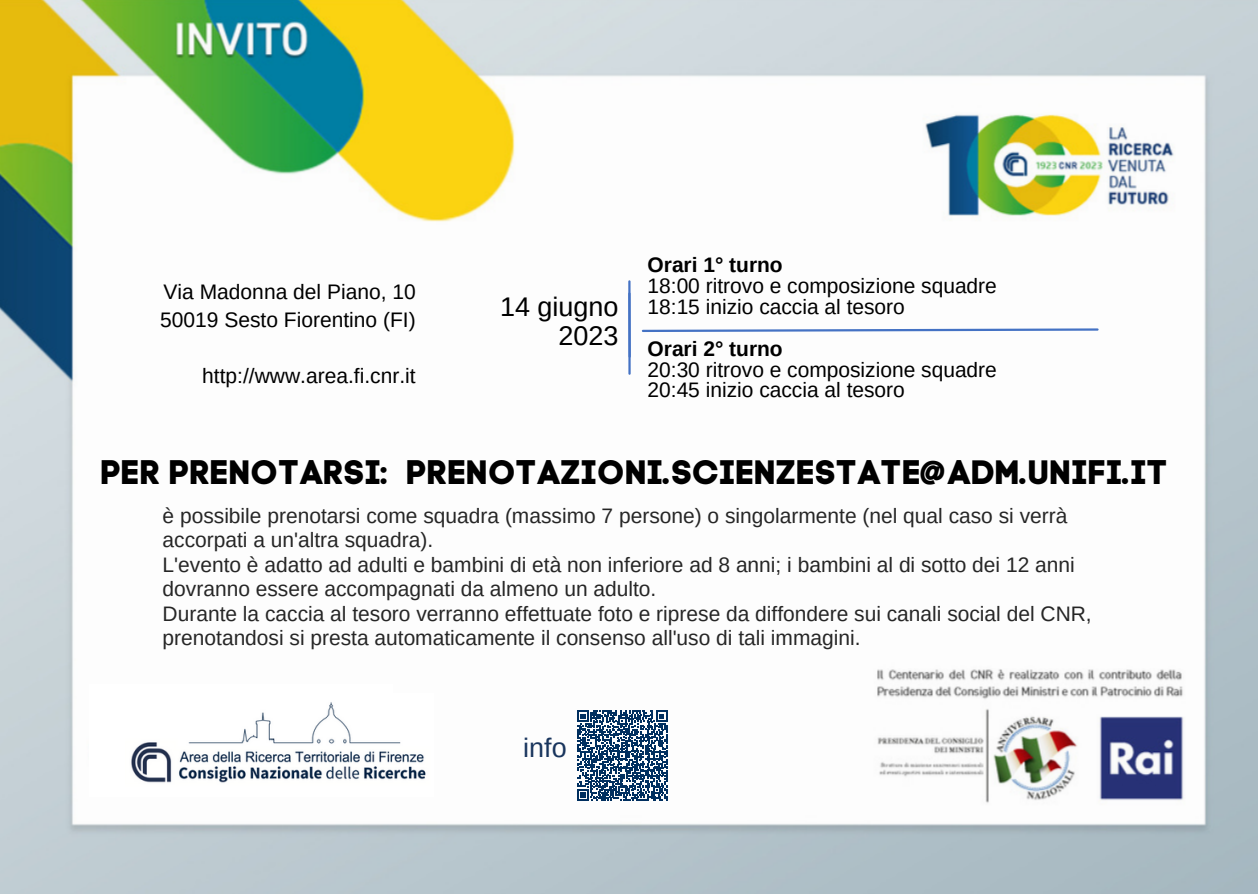
<style>
.page{position:relative;width:1258px;height:894px;background:#fff}
.page>*{position:absolute;margin:0;border:0;box-sizing:border-box;transform-origin:0 0}
.t1{font:33.6px "Code Pro Bold LC";color:#000}
.t2{font:27px "Arimo";color:#000}
.t3{font:27px "Arimo";color:#19355d}
.t4{font:21px/24.6px "Arimo";color:#262626}
.t5{font:21px "Arimo";color:#000}
.t6{font:700 21px "Arimo";color:#000}
</style>
<div class="page">
<img style="left:0;top:0;width:1258px;height:893px">
<svg style="left:577px;top:710px;width:90px;height:90px"></svg>
<hr style="left:628px;top:281px;width:3px;height:92px;background:#4472c4">
<svg style="left:641px;top:327px;width:459px;height:6px"></svg>
<div style="left:89px;top:683px;width:304px;height:112px;background:#fff"></div>
<img style="left:125px;top:693px;width:309px;height:103px">
<p class="t5" style="left:164px;top:280px;width:254px">Via Madonna del Piano, 10</p>
<p class="t5" style="left:160px;top:308px;width:257px">50019 Sesto Fiorentino (FI)</p>
<p class="t5" style="left:202px;top:364px;width:215px">http://www.area.fi.cnr.it</p>
<p class="t2" style="left:500px;top:292px;width:120px">14 giugno</p>
<p class="t2" style="left:558px;top:320px;width:61px">2023</p>
<p class="t6" style="left:647px;top:252px;width:137px">Orari 1° turno</p>
<p class="t5" style="left:647px;top:273px;width:351px">18:00 ritrovo e composizione squadre</p>
<p class="t5" style="left:647px;top:294px;width:259px">18:15 inizio caccia al tesoro</p>
<p class="t6" style="left:647px;top:336px;width:137px">Orari 2° turno</p>
<p class="t5" style="left:647px;top:357px;width:351px">20:30 ritrovo e composizione squadre</p>
<p class="t5" style="left:647px;top:378px;width:259px">20:45 inizio caccia al tesoro</p>
<p class="t1" style="left:100px;top:452px;width:1069px">PER PRENOTARSI: PRENOTAZIONI.SCIENZESTATE@ADM.UNIFI.IT</p>
<p class="t4" style="left:163px;top:503px;width:906px">è possibile prenotarsi come squadra (massimo 7 persone) o singolarmente (nel qual caso si verrà accorpati a un'altra squadra).</p>
<p class="t4" style="left:163px;top:552px;width:914px">L'evento è adatto ad adulti e bambini di età non inferiore ad 8 anni; i bambini al di sotto dei 12 anni dovranno essere accompagnati da almeno un adulto.</p>
<p class="t4" style="left:163px;top:601px;width:930px">Durante la caccia al tesoro verranno effettuate foto e riprese da diffondere sui canali social del CNR, prenotandosi si presta automaticamente il consenso all'uso di tali immagini.</p>
<p class="t3" style="left:523px;top:732px;width:45px">info</p>
</div>
